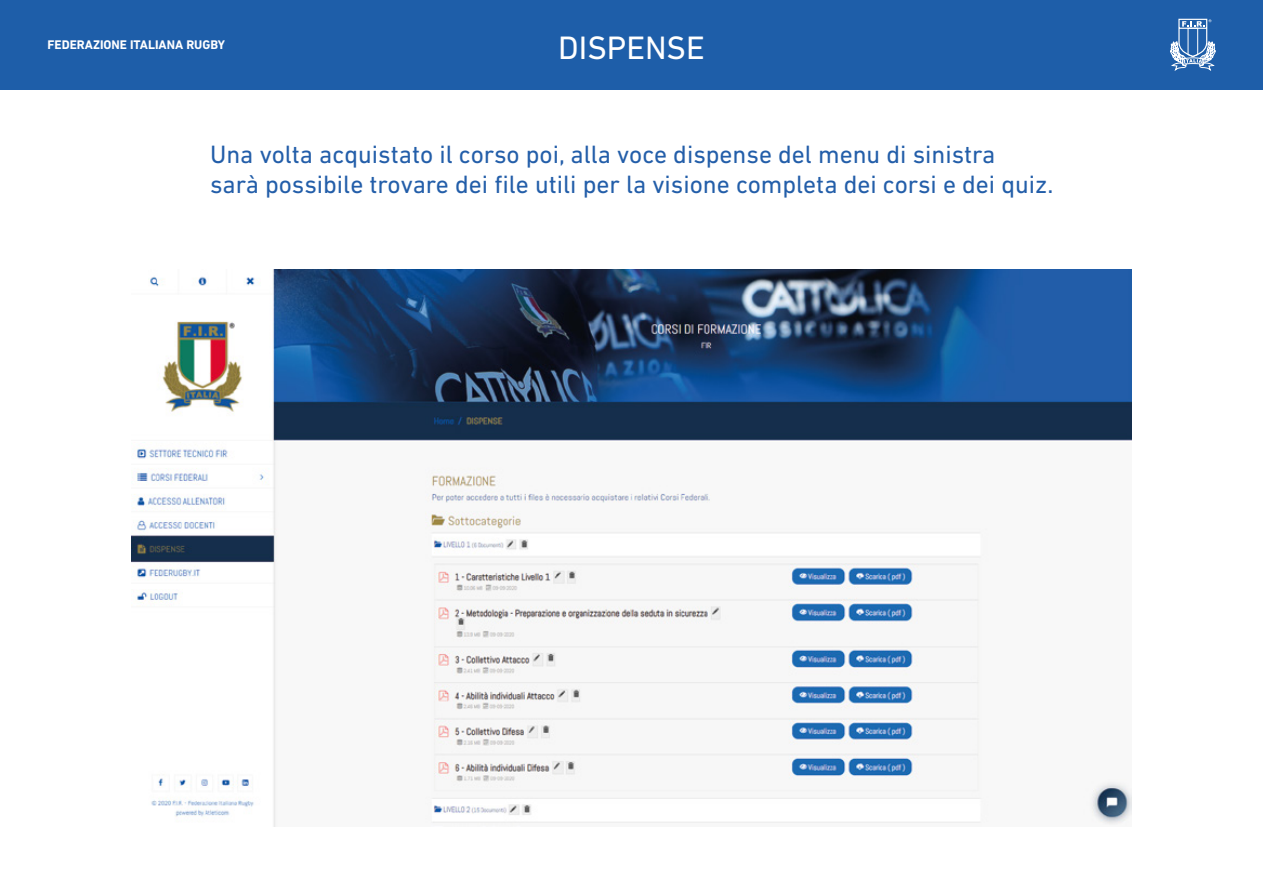
<style>
.page{position:relative;width:1263px;height:893px;background:#fff}
.page>*{position:absolute;margin:0;border:0;box-sizing:border-box;transform-origin:0 0}
.t1{font:33px "DIN Next LT Pro";color:#fff}
.t2{font:25.5px/30.6px "DIN Next LT Pro";color:#235ea9}
.t3{font:700 12.75px "DIN Next LT Pro";color:#fff}
</style>
<div class="page">
<img style="left:132px;top:269px;width:999px;height:557px">
<div style="left:0;top:0;width:1263px;height:89px;background:#1e5ea9"></div>
<svg style="left:1170px;top:19px;width:45px;height:52px"></svg>
<p class="t3" style="left:47px;top:37px;width:179px">FEDERAZIONE ITALIANA RUGBY</p>
<p class="t1" style="left:558px;top:28px;width:148px">DISPENSE</p>
<p class="t2" style="left:210px;top:138px;width:845px">Una volta acquistato il corso poi, alla voce dispense del menu di sinistra<br>sarà possibile trovare dei file utili per la visione completa dei corsi e dei quiz.</p>
</div>
